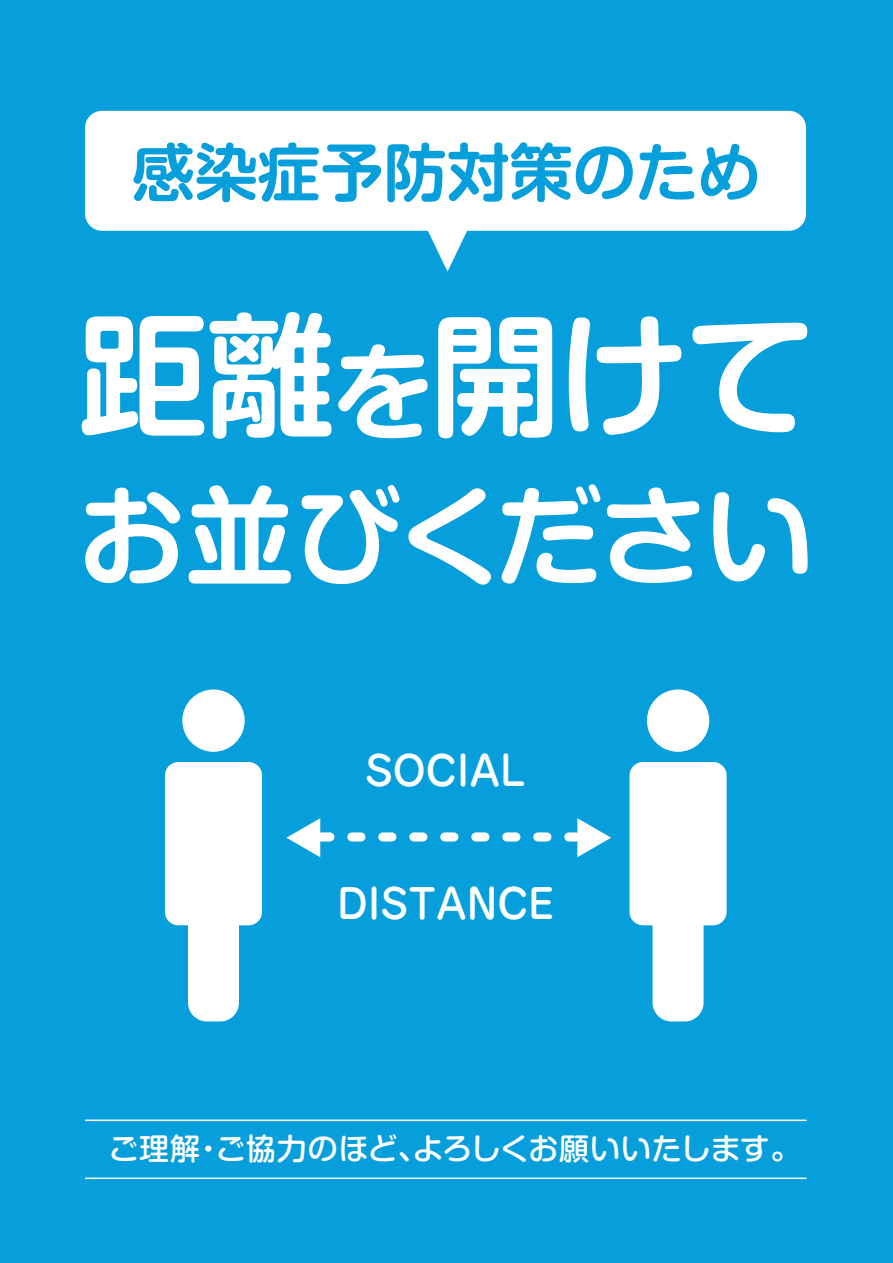
<style>
.page{position:relative;width:893px;height:1263px;background:#069edb}
.page>*{position:absolute;margin:0;border:0;box-sizing:border-box;transform-origin:0 0}
.t1{font:700 133.5px "Shin M Go Pro De";color:#fff}
.t2{font:700 108px "Shin M Go Pro De";letter-spacing:-.025em;color:#fff}
.t3{font:700 63px "Shin M Go Pro De";color:#069edb}
.t4{font:500 40.5px "Jun 34 Pro";color:#fff}
.t5{font:500 30px "Shin M Go Pro";letter-spacing:.01em;color:#fff}
.s1{font-size:105px}
</style>
<div class="page">
<div style="left:85px;top:111px;width:721px;height:120px;background:#fff;border-radius:17px"></div>
<svg style="left:422px;top:230px;width:51px;height:42px"></svg>
<hr style="left:85px;top:1177px;width:721px;height:2px;background:#fff">
<hr style="left:85px;top:1119px;width:721px;height:2px;background:#fff">
<svg style="left:286px;top:818px;width:325px;height:39px"></svg>
<div style="left:182px;top:689px;width:63px;height:63px;background:#fff;border-radius:50%"></div>
<svg style="left:165px;top:762px;width:97px;height:259px"></svg>
<div style="left:647px;top:689px;width:62px;height:63px;background:#fff;border-radius:50%"></div>
<svg style="left:629px;top:762px;width:98px;height:259px"></svg>
<h3 class="t3" style="left:132px;top:121px;width:630px">感染症予防対策のため</h3>
<h1 class="t1" style="left:79px;top:267px;width:738px">距離<span class="s1">を</span>開けて</h1>
<h2 class="t2" style="left:78px;top:449px;width:737px">お並びください</h2>
<h3 class="t4" style="left:365px;top:739px;width:162px">SOCIAL</h3>
<h3 class="t4" style="left:337px;top:872px;width:218px">DISTANCE</h3>
<p class="t5" style="left:109px;top:1124px;width:693px">ご理解・ご協力のほど、よろしくお願いいたします。</p>
</div>
